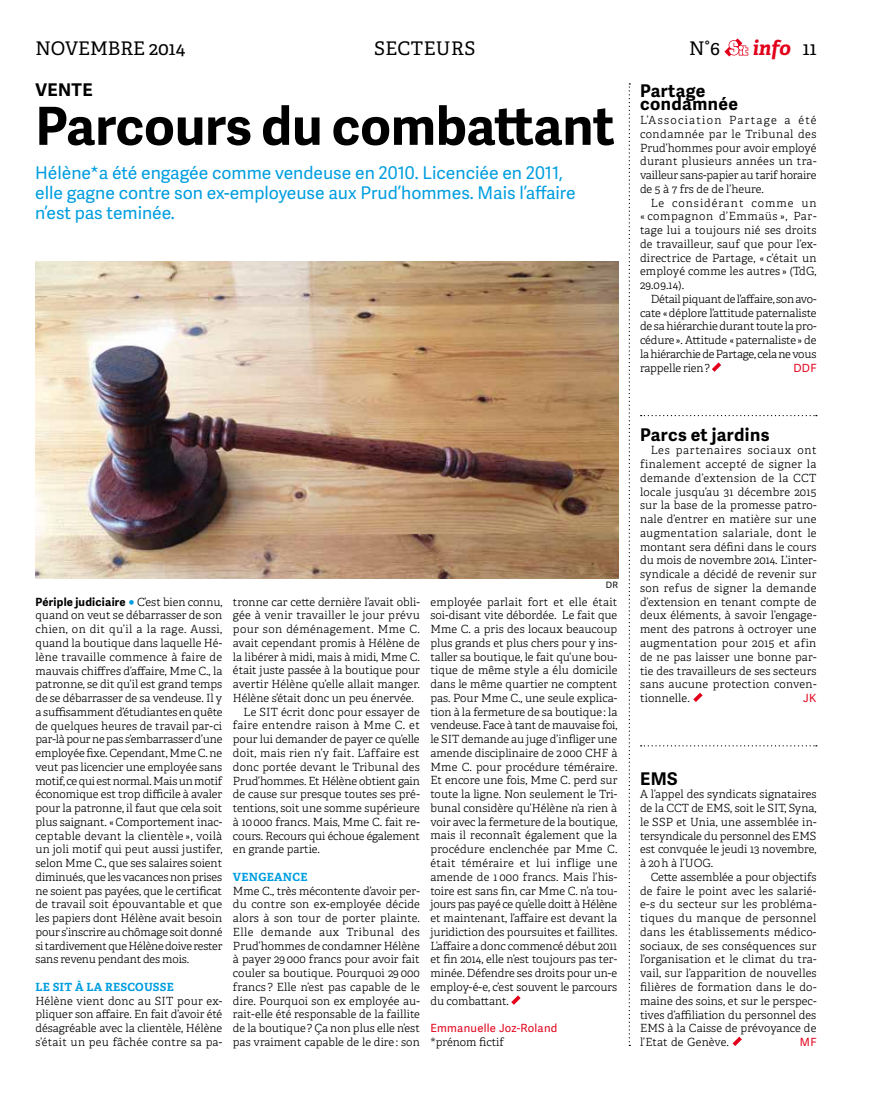
<style>
.page{position:relative;width:869px;height:1117px;background:#fff}
.page>*{position:absolute;margin:0;border:0;box-sizing:border-box;transform-origin:0 0}
.t1{font:700 52.5px "Adelle Sans";color:#000}
.t2{font:italic 700 20px "Adelle";color:#e2001a}
.t3{font:18.75px "Adelle";letter-spacing:.005em;color:#000}
.t4{font:18.75px "Adelle";letter-spacing:.025em;color:#000}
.t5{font:17.5px/20px "Adelle Sans";color:#009ee0}
.t6{font:700 17.5px/13.8px "Adelle Sans";letter-spacing:.025em;color:#000}
.t7{font:300 11.25px/13.8px "Adelle";color:#000;text-align:justify}
.t8{font:700 11.25px "Adelle Sans";color:#000}
.t9{font:300 11.25px "Adelle";letter-spacing:.02em;color:#000}
.t10{font:300 11.25px "Adelle";letter-spacing:.025em;color:#000}
.t11{font:300 11.25px "Adelle";letter-spacing:.03em;color:#000}
.t12{font:11.25px "Adelle Sans";letter-spacing:.025em;color:#e2001a}
.t13{font:700 11.25px "Adelle";letter-spacing:.025em;color:#009ee0}
.t14{font:300 11.25px "Adelle";letter-spacing:.035em;color:#000}
.t15{font:8.75px "Adelle Sans";color:#000}
.s1{font-weight:400;font-style:normal;font-size:18.75px;color:#000}
.s2{color:#009ee0}
.s3{font-family:"Adelle";font-weight:300}
</style>
<div class="page">
<svg style="left:511px;top:995px;width:9px;height:9px"></svg>
<svg style="left:628px;top:83px;width:2px;height:962px"></svg>
<img style="left:35px;top:262px;width:582px;height:316px">
<svg style="left:724px;top:38px;width:24px;height:19px"></svg>
<svg style="left:640px;top:415px;width:176px;height:1px"></svg>
<svg style="left:640px;top:745px;width:176px;height:1px"></svg>
<svg style="left:712px;top:362px;width:8px;height:10px"></svg>
<svg style="left:693px;top:692px;width:9px;height:10px"></svg>
<svg style="left:732px;top:1036px;width:9px;height:9px"></svg>
<h3 class="t3" style="left:35px;top:37px;width:151px">NOVEMBRE 2014</h3>
<h3 class="t4" style="left:374px;top:37px;width:103px">SECTEURS</h3>
<h3 class="t3" style="left:688px;top:37px;width:33px">N°6</h3>
<h2 class="t2" style="left:752px;top:36px;width:66px">info <span class="s1">11</span></h2>
<h3 class="t6" style="left:639px;top:83px;width:99px">Partage condamnée</h3>
<p class="t7" style="left:639px;top:113px;width:178px">L’Association Partage a été condamnée par le Tribunal des Prud’hommes pour avoir employé durant plusieurs années un tra&shy;vailleur sans-papier au tarif horaire de 5 à 7 frs de de l’heure.</p>
<p class="t7" style="left:639px;top:196px;width:178px;text-indent:11px">Le considérant comme un « compagnon d’Emmaüs », Par&shy;tage lui a toujours nié ses droits de travailleur, sauf que pour l’ex&shy;directrice de Partage, « c’était un employé comme les autres » (TdG, 29.09.14).</p>
<p class="t7" style="left:639px;top:292px;width:178px;text-indent:11px">Détail piquant de l’affaire, son avo&shy;cate «déplore l’attitude paternaliste de sa hiérarchie durant toute la pro&shy;cédure». Attitude «paternaliste» de la hiérarchie de Partage, cela ne vous rappelle rien?</p>
<h3 class="t6" style="left:35px;top:82px;width:57px">Vente</h3>
<h1 class="t1" style="left:35px;top:88px;width:580px">Parcours du combattant</h1>
<h3 class="t5" style="left:35px;top:162px;width:541px">Hélène*a été engagée comme vendeuse en 2010. Licenciée en 2011, elle gagne contre son ex-employeuse aux Prud’hommes. Mais l’affaire n’est pas teminée.</h3>
<p class="t12" style="left:793px;top:360px;width:24px">DDF</p>
<p class="t8" style="left:35px;top:593px;width:188px">Périple judiciaire <span class="s2">○</span> <span class="s3">C’est bien connu,</span></p>
<p class="t7" style="left:35px;top:608px;width:188px">quand on veut se débarrasser de son chien, on dit qu’il a la rage. Aussi, quand la boutique dans laquelle Hé&shy;lène travaille commence à faire de mauvais chiffres d’affaire, Mme C., la patronne, se dit qu’il est grand temps de se débarrasser de sa vendeuse. Il y a suffisamment d’étudiantes en quête de quelques heures de travail par-ci par-là pour ne pas s’embarrasser d’une employée fixe. Cependant, Mme C. ne veut pas licencier une employée sans motif, ce qui est normal. Mais un motif économique est trop difficile à avaler pour la patronne, il faut que cela soit plus saignant. «Comportement inac&shy;ceptable devant la clientèle », voilà un joli motif qui peut aussi justifer, selon Mme C., que ses salaires soient diminués, que les vacances non prises ne soient pas payées, que le certificat de travail soit épouvantable et que les papiers dont Hélène avait besoin pour s’inscrire au chômage soit donné si tardivement que Hélène doive rester sans revenu pendant des mois.</p>
<p class="t13" style="left:35px;top:979px;width:140px">LE SIT À LA RESCOUSSE</p>
<p class="t7" style="left:35px;top:993px;width:188px">Hélène vient donc au SIT pour ex&shy;pliquer son affaire. En fait d’avoir été désagréable avec la clientèle, Hélène s’était un peu fâchée contre sa pa-</p>
<p class="t7" style="left:233px;top:595px;width:188px">tronne car cette dernière l’avait obli-</p>
<p class="t10" style="left:233px;top:608px;width:188px">gée à venir travailler le jour prévu</p>
<p class="t14" style="left:233px;top:622px;width:188px">pour son déménagement. Mme C.</p>
<p class="t7" style="left:233px;top:636px;width:188px">avait cependant promis à Hélène de</p>
<p class="t7" style="left:233px;top:650px;width:188px">la libérer à midi, mais à midi, Mme C.</p>
<p class="t7" style="left:233px;top:663px;width:188px">était juste passée à la boutique pour</p>
<p class="t7" style="left:233px;top:677px;width:188px">avertir Hélène qu’elle allait manger.</p>
<p class="t7" style="left:233px;top:691px;width:182px">Hélène s’était donc un peu énervée.</p>
<p class="t7" style="left:243px;top:705px;width:178px">Le SIT écrit donc pour essayer de</p>
<p class="t11" style="left:233px;top:718px;width:188px">faire entendre raison à Mme C. et</p>
<p class="t7" style="left:233px;top:732px;width:188px">pour lui demander de payer ce qu’elle</p>
<p class="t9" style="left:233px;top:746px;width:188px">doit, mais rien n’y fait. L’affaire est</p>
<p class="t7" style="left:233px;top:760px;width:188px">donc portée devant le Tribunal des</p>
<p class="t7" style="left:233px;top:773px;width:188px">Prud’hommes. Et Hélène obtient gain</p>
<p class="t7" style="left:233px;top:787px;width:188px">de cause sur presque toutes ses pré-</p>
<p class="t7" style="left:233px;top:801px;width:188px">tentions, soit une somme supérieure</p>
<p class="t7" style="left:233px;top:815px;width:188px">à 10000 francs. Mais, Mme C. fait re-</p>
<p class="t7" style="left:233px;top:828px;width:188px">cours. Recours qui échoue également</p>
<p class="t7" style="left:233px;top:842px;width:88px">en grande partie.</p>
<p class="t13" style="left:233px;top:869px;width:76px">VENGEANCE</p>
<p class="t7" style="left:233px;top:883px;width:188px">Mme C., très mécontente d’avoir per&shy;du contre son ex-employée décide alors à son tour de porter plainte.<br>Elle demande aux Tribunal des Prud’hommes de condamner Hélène à payer 29000 francs pour avoir fait couler sa boutique. Pourquoi 29 000 francs ? Elle n’est pas capable de le dire. Pourquoi son ex employée au&shy;rait-elle été responsable de la faillite de la boutique? Ça non plus elle n’est pas vraiment capable de le dire : son</p>
<p class="t15" style="left:605px;top:579px;width:14px">DR</p>
<p class="t7" style="left:430px;top:594px;width:188px">employée parlait fort et elle était soi-disant vite débordée. Le fait que Mme C. a pris des locaux beaucoup plus grands et plus chers pour y ins&shy;taller sa boutique, le fait qu’une bou&shy;tique de même style a élu domicile dans le même quartier ne comptent pas. Pour Mme C., une seule explica&shy;tion à la fermeture de sa boutique : la vendeuse. Face à tant de mauvaise foi, le SIT demande au juge d’infliger une amende disciplinaire de 2000 CHF à Mme C. pour procédure téméraire.<br>Et encore une fois, Mme C. perd sur toute la ligne. Non seulement le Tri&shy;bunal considère qu’Hélène n’a rien à voir avec la fermeture de la boutique, mais il reconnaît également que la procédure enclenchée par Mme C. était téméraire et lui inflige une amende de 1 000 francs. Mais l’his&shy;toire est sans fin, car Mme C. n’a tou&shy;jours pas payé ce qu’elle doitt à Hélène et maintenant, l’affaire est devant la juridiction des poursuites et faillites.<br>L’affaire a donc commencé début 2011 et fin 2014, elle n’est toujours pas ter&shy;minée. Défendre ses droits pour un-e employ-é-e, c’est souvent le parcours du combattant.</p>
<p class="t12" style="left:430px;top:1020px;width:128px">Emmanuelle Joz-Roland</p>
<p class="t7" style="left:430px;top:1035px;width:75px">*prénom fictif</p>
<h3 class="t6" style="left:639px;top:426px;width:131px">Parcs et jardins</h3>
<p class="t7" style="left:639px;top:443px;width:178px;text-indent:11px">Les partenaires sociaux ont finalement accepté de signer la demande d’extension de la CCT locale jusqu’au 31 décembre 2015 sur la base de la promesse patro&shy;nale d’entrer en matière sur une augmentation salariale, dont le montant sera défini dans le cours du mois de novembre 2014. L’inter&shy;syndicale a décidé de revenir sur son refus de signer la demande d’extension en tenant compte de deux éléments, à savoir l’engage&shy;ment des patrons à octroyer une augmentation pour 2015 et afin de ne pas laisser une bonne par&shy;tie des travailleurs de ses secteurs sans aucune protection conven&shy;tionnelle.</p>
<p class="t12" style="left:802px;top:690px;width:15px">JK</p>
<h3 class="t6" style="left:639px;top:770px;width:39px">EMS</h3>
<p class="t7" style="left:639px;top:787px;width:178px">A l’appel des syndicats signataires de la CCT de EMS, soit le SIT, Syna, le SSP et Unia, une assemblée in&shy;tersyndicale du personnel des EMS est convquée le jeudi 13 novembre, à 20h à l’UOG.</p>
<p class="t7" style="left:639px;top:870px;width:178px;text-indent:11px">Cette assemblée a pour objectifs de faire le point avec les salarié&shy;e-s du secteur sur les probléma&shy;tiques du manque de personnel dans les établissements médico&shy;sociaux, de ses conséquences sur l’organisation et le climat du tra&shy;vail, sur l’apparition de nouvelles filières de formation dans le do&shy;maine des soins, et sur le perspec&shy;tives d’affiliation du personnel des EMS à la Caisse de prévoyance de l’Etat de Genève.</p>
<p class="t12" style="left:799px;top:1033px;width:18px">MF</p>
</div>
